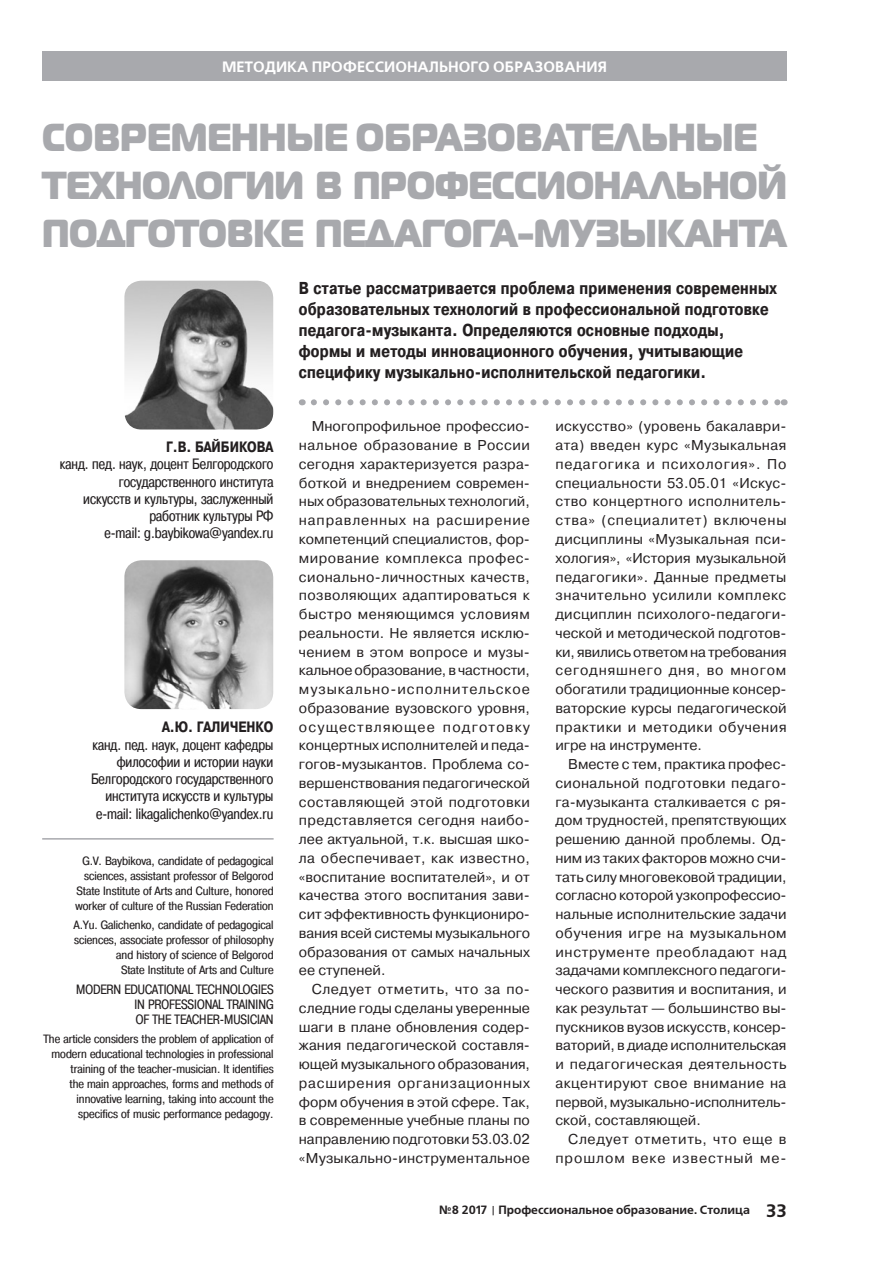
<style>
.page{position:relative;width:893px;height:1263px;background:#fff}
.page>*{position:absolute;margin:0;border:0;box-sizing:border-box;transform-origin:0 0}
.Zag03{font:39px "Magistral Black C";letter-spacing:-.01em;color:#a8a9ad;scale:.88 1}
.text{font:700 17.25px/21px "Pragmatica Cond C";letter-spacing:.015em;color:#231f20}
.avtor{font:15px/17.2px "Pragmatica Cond C";color:#231f20;text-align:right}
.kolontit{font:700 15px "Free Set C";color:#fff}
.avtor-2{font:700 15px "Pragmatica Cond C";color:#231f20}
.text-2{font:14.25px/18.8px "Pragmatica C";color:#231f20;text-align:justify}
.text-3{font:14.25px/18.8px "Pragmatica C";letter-spacing:.065em;color:#231f20;text-align:right}
.avtor-3{font:13.5px/15px "Pragmatica Cond C";color:#231f20;text-align:justify}
.avtor-4{font:12px/15px "Pragmatica Cond C";color:#231f20;text-align:right;scale:1.1 1}
.t1{font:700 12px "Free Set C";color:#231f20}
.s1{font-size:18px}
</style>
<div class="page">
<div style="left:43px;top:51px;width:744px;height:30px;background:#a8a9ad"></div>
<img style="left:124px;top:560px;width:149px;height:149px">
<hr style="left:42px;top:838px;width:232px;height:2px;background:#a8a9ad">
<svg style="left:314px;top:399px;width:464px;height:6px"></svg>
<img style="left:124px;top:281px;width:149px;height:148px">
<p class="kolontit" style="left:222px;top:58px;width:387px">МЕТОДИКА ПРОФЕССИОНАЛЬНОГО ОБРАЗОВАНИЯ</p>
<p class="Zag03" style="left:42px;top:111px;width:814px">СОВРЕМЕННЫЕ ОБРАЗОВАТЕЛЬНЫЕ</p>
<p class="Zag03" style="left:42px;top:159px;width:848px">ТЕХНОЛОГИИ В ПРОФЕССИОНАЛЬНОЙ</p>
<p class="Zag03" style="left:42px;top:207px;width:848px">ПОДГОТОВКЕ ПЕДАГОГА-МУЗЫКАНТА</p>
<p class="avtor-2" style="left:166px;top:439px;width:109px">Г.В. БАЙБИКОВА</p>
<p class="avtor" style="left:60px;top:456px;width:215px">канд. пед. наук, доцент Белгородского государственного института<br>искусств и культуры, заслуженный работник культуры РФ</p>
<p class="avtor" style="left:104px;top:525px;width:170px">e-mail: g.baybikowa@yandex.ru</p>
<p class="avtor-2" style="left:162px;top:719px;width:113px">А.Ю. ГАЛИЧЕНКО</p>
<p class="avtor" style="left:91px;top:736px;width:184px">канд. пед. наук, доцент кафедры философии и истории науки<br>Белгородского государственного института искусств и культуры</p>
<p class="avtor" style="left:96px;top:805px;width:179px">e-mail: likagalichenko@yandex.ru</p>
<p class="avtor-4" style="left:76px;top:853px;width:182px">G.V. Baybikova, candidate of pedagogical sciences, assistant professor of Belgorod State Institute of Arts and Culture, honored worker of culture of the Russian Federation</p>
<p class="avtor-4" style="left:74px;top:918px;width:183px">A.Yu. Galichenko, candidate of pedagogical sciences, associate professor of philosophy and history of science of Belgorod<br>State Institute of Arts and Culture</p>
<p class="avtor-3" style="left:134px;top:981px;width:141px;text-indent:-58px">MODERN EDUCATIONAL TECHNOLOGIES IN PROFESSIONAL TRAINING OF THE TEACHER-MUSICIAN</p>
<p class="avtor-4" style="left:44px;top:1031px;width:211px">The article considers the problem of application of modern educational technologies in professional training of the teacher-musician. It identifies<br>the main approaches, forms and methods of innovative learning, taking into account the specifics of music performance pedagogy.</p>
<p class="text" style="left:299px;top:278px;width:480px">В статье рассматривается проблема применения современных образовательных технологий в профессиональной подготовке педагога-музыканта. Определяются основные подходы, формы и методы инновационного обучения, учитывающие специфику музыкально-исполнительской педагогики.</p>
<p class="text-2" style="left:299px;top:417px;width:233px;text-indent:13px">Многопрофильное профессио&shy;нальное образование в России сегодня характеризуется разра&shy;боткой и внедрением современ&shy;ных образовательных технологий, направленных на расширение компетенций специалистов, фор&shy;мирование комплекса профес&shy;сионально-личностных качеств, позволяющих адаптироваться к быстро меняющимся условиям реальности. Не является исклю&shy;чением в этом вопросе и музы&shy;кальное образование, в частности, музыкально-исполнительское образование вузовского уровня, осуществляющее подготовку концертных исполнителей и педа&shy;гогов-музыкантов. Проблема со&shy;вершенствования педагогической составляющей этой подготовки представляется сегодня наибо&shy;лее актуальной, т.к. высшая шко&shy;ла обеспечивает, как известно, «воспитание воспитателей», и от качества этого воспитания зави&shy;сит эффективность функциониро&shy;вания всей системы музыкального образования от самых начальных ее ступеней.</p>
<p class="text-2" style="left:299px;top:980px;width:233px;text-indent:13px">Следует отметить, что за по&shy;следние годы сделаны уверенные шаги в плане обновления содер&shy;жания педагогической составля&shy;ющей музыкального образования, расширения организационных форм обучения в этой сфере. Так, в современные учебные планы по направлению подготовки 53.03.02 «Музыкально-инструментальное</p>
<p class="text-2" style="left:555px;top:417px;width:233px">искусство» (уровень бакалаври&shy;ата) введен курс «Музыкальная педагогика и психология». По специальности 53.05.01 «Искус&shy;ство концертного исполнитель&shy;ства» (специалитет) включены дисциплины «Музыкальная пси&shy;хология», «История музыкальной педагогики». Данные предметы значительно усилили комплекс дисциплин психолого-педагоги&shy;ческой и методической подготов&shy;ки, явились ответом на требования сегодняшнего дня, во многом обогатили традиционные консер&shy;ваторские курсы педагогической практики и методики обучения игре на инструменте.</p>
<p class="text-2" style="left:555px;top:755px;width:233px;text-indent:13px">Вместе с тем, практика профес&shy;сиональной подготовки педаго&shy;га-музыканта сталкивается с ря&shy;дом трудностей, препятствующих решению данной проблемы. Од&shy;ним из таких факторов можно счи&shy;тать силу многовековой традиции, согласно которой узкопрофессио&shy;нальные исполнительские задачи обучения игре на музыкальном инструменте преобладают над задачами комплексного педагоги&shy;ческого развития и воспитания, и как результат — большинство вы&shy;пускников вузов искусств, консер&shy;ваторий, в диаде исполнительская и педагогическая деятельность акцентируют свое внимание на первой, музыкально-исполнитель&shy;ской, составляющей.</p>
<p class="text-3" style="left:555px;top:1130px;width:233px">Следует отметить, что еще в прошлом веке известный ме-</p>
<p class="t1" style="left:439px;top:1203px;width:349px">№8 2017 Профессиональное образование. Столица <span class="s1">33</span></p>
</div>
